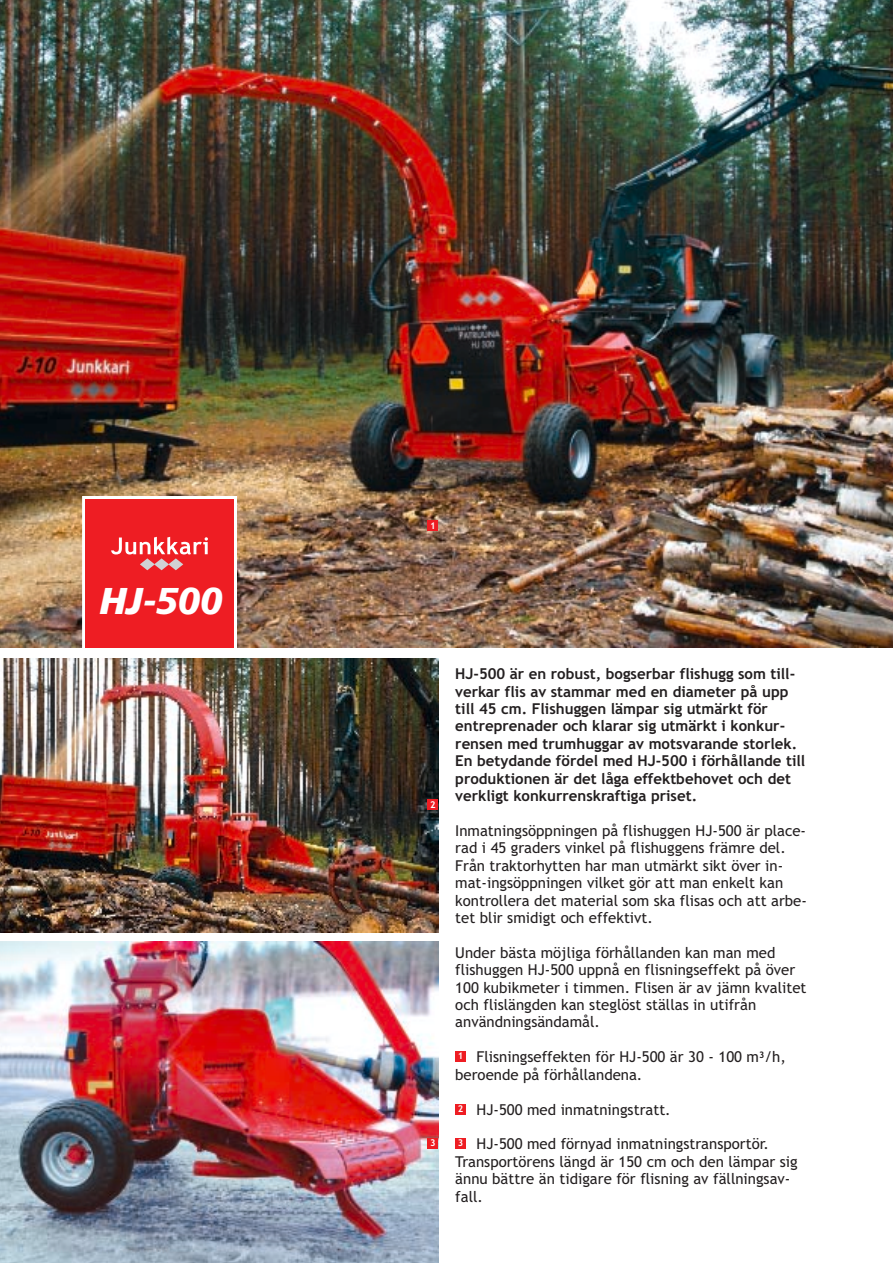
<style>
.page{position:relative;width:893px;height:1263px;background:#fff}
.page>*{position:absolute;margin:0;border:0;box-sizing:border-box;transform-origin:0 0}
.t1{font:italic 37.5px "Humanist 777 BT Black B Normal";color:#fff}
.t2{font:15px/17.4px "Trebuchet MS";color:#231f20}
.t3{font:700 15px/17.4px "Trebuchet MS";color:#231f20}
.t4{font:700 9.3px "Trebuchet MS";color:#fff}
.t5{font:700 9px "Trebuchet MS";color:#231f20}
</style>
<div class="page">
<img style="left:0;top:941px;width:438px;height:322px">
<img style="left:0;top:0;width:892px;height:648px">
<div style="left:85px;top:499px;width:149px;height:149px;background:#ee1d23"></div>
<svg style="left:111px;top:537px;width:97px;height:33px"></svg>
<img style="left:0;top:658px;width:438px;height:275px">
<div style="left:455px;top:1051px;width:11px;height:10px;background:#ee1d23"></div>
<div style="left:427px;top:521px;width:11px;height:10px;background:#ee1d23"></div>
<div style="left:455px;top:1104px;width:11px;height:10px;background:#ee1d23"></div>
<div style="left:427px;top:799px;width:11px;height:11px;background:#ee1d23"></div>
<div style="left:455px;top:1138px;width:11px;height:10px;background:#ee1d23"></div>
<div style="left:427px;top:1138px;width:11px;height:10px;background:#ee1d23"></div>
<h1 class="t1" style="left:100px;top:579px;width:125px">HJ-500</h1>
<p class="t4" style="left:430px;top:522px;width:7px">1</p>
<p class="t3" style="left:455px;top:667px;width:351px">HJ-500 är en robust, bogserbar flishugg som till&shy;verkar flis av stammar med en diameter på upp till 45 cm. Flishuggen lämpar sig utmärkt för entreprenader och klarar sig utmärkt i konkur&shy;rensen med trumhuggar av motsvarande storlek.<br>En betydande fördel med HJ-500 i förhållande till produktionen är det låga effektbehovet och det verkligt konkurrenskraftiga priset.</p>
<p class="t2" style="left:455px;top:823px;width:353px">Inmatningsöppningen på flishuggen HJ-500 är place&shy;rad i 45 graders vinkel på flishuggens främre del.<br>Från traktorhytten har man utmärkt sikt över in&shy;mat-ingsöppningen vilket gör att man enkelt kan kontrollera det material som ska flisas och att arbe&shy;tet blir smidigt och effektivt.</p>
<p class="t2" style="left:455px;top:945px;width:353px">Under bästa möjliga förhållanden kan man med flishuggen HJ-500 uppnå en flisningseffekt på över 100 kubikmeter i timmen. Flisen är av jämn kvalitet och flislängden kan steglöst ställas in utifrån användningsändamål.</p>
<p class="t2" style="left:455px;top:1050px;width:332px;text-indent:21px">Flisningseffekten för HJ-500 är 30 - 100 m /h, beroende på förhållandena.</p>
<p class="t2" style="left:476px;top:1102px;width:196px">HJ-500 med inmatningstratt.</p>
<p class="t2" style="left:455px;top:1137px;width:344px;text-indent:21px">HJ-500 med förnyad inmatningstransportör.<br>Transportörens längd är 150 cm och den lämpar sig ännu bättre än tidigare för flisning av fällningsav&shy;fall.</p>
<p class="t4" style="left:430px;top:801px;width:7px">2</p>
<p class="t4" style="left:458px;top:1053px;width:7px">1</p>
<p class="t5" style="left:759px;top:1051px;width:7px">3</p>
<p class="t4" style="left:458px;top:1106px;width:7px">2</p>
<p class="t4" style="left:430px;top:1140px;width:7px">3</p>
<p class="t4" style="left:458px;top:1140px;width:7px">3</p>
</div>
